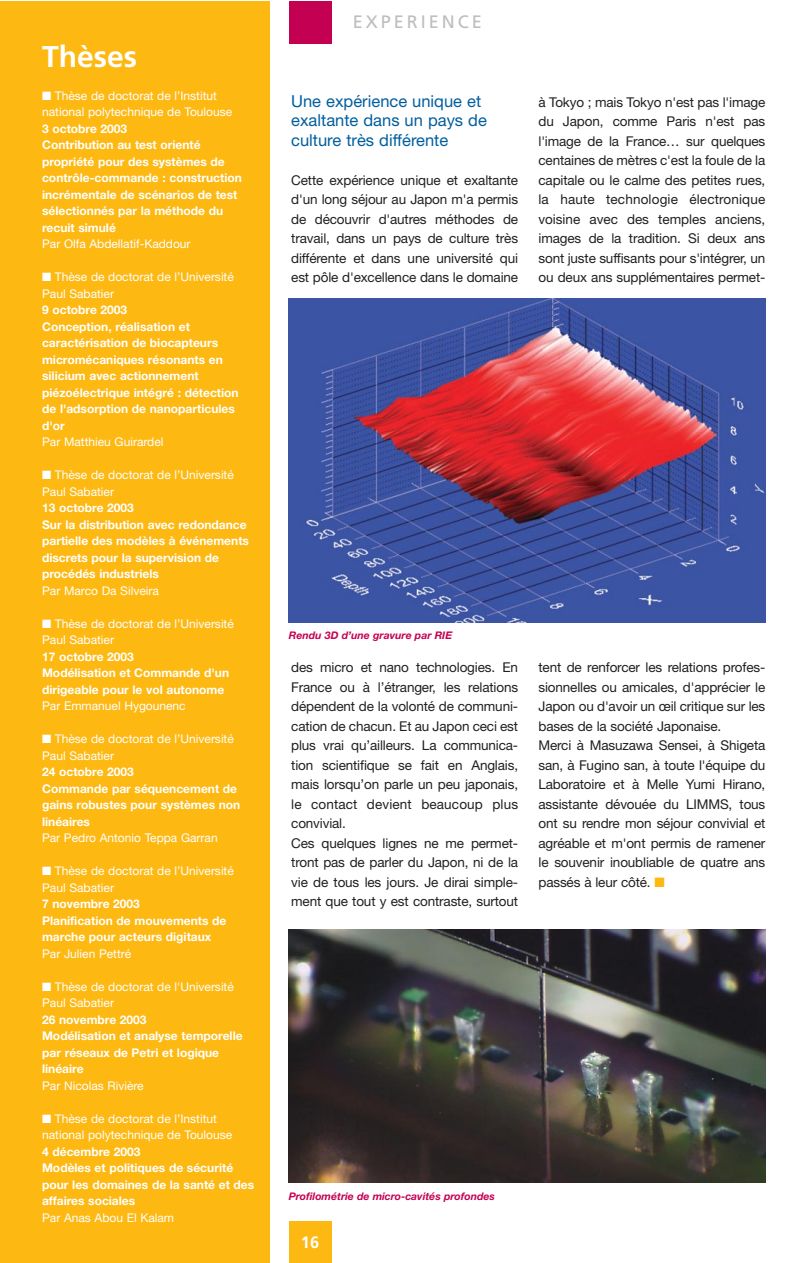
<style>
.page{position:relative;width:809px;height:1263px;background:#fff}
.page>*{position:absolute;margin:0;border:0;box-sizing:border-box;transform-origin:0 0}
.t1{font:700 30px "Frutiger";color:#fff}
.t2{font:18px "Frutiger";letter-spacing:.165em;color:#bcbec0}
.t3{font:16.5px/19.5px "Helvetica Neue";color:#005e9e}
.t4{font:700 16.5px "Frutiger";color:#fff}
.t5{font:13.5px/19.5px "Helvetica Neue";letter-spacing:-.01em;color:#231f1f;text-align:justify}
.t6{font:700 12px/16.5px "Helvetica Neue";color:#fff}
.t7{font:12px/16.5px "Helvetica Neue";color:#fff}
.t8{font:italic 700 10.5px "Helvetica Neue";color:#c40052}
.s1{color:#fdb812}
</style>
<div class="page">
<div style="left:0;top:2px;width:270px;height:1261px;background:#fdb812"></div>
<div style="left:289px;top:1222px;width:42px;height:41px;background:#fdb812"></div>
<div style="left:289px;top:2px;width:42px;height:42px;background:#c40052"></div>
<img style="left:289px;top:930px;width:476px;height:253px">
<img style="left:289px;top:298px;width:476px;height:325px">
<h1 class="t1" style="left:42px;top:44px;width:96px">Thèses</h1>
<p class="t7" style="left:42px;top:88px;width:192px">■ Thèse de doctorat de l’Institut national polytechnique de Toulouse</p>
<p class="t6" style="left:42px;top:121px;width:201px">3 octobre 2003<br>Contribution au test orienté propriété pour des systèmes de contrôle-commande : construction incrémentale de scénarios de test sélectionnés par la méthode du recuit simulé</p>
<p class="t7" style="left:42px;top:237px;width:150px">Par Olfa Abdellatif-Kaddour</p>
<p class="t7" style="left:42px;top:270px;width:193px">■ Thèse de doctorat de l’Université<br>Paul Sabatier</p>
<p class="t6" style="left:42px;top:303px;width:198px">9 octobre 2003<br>Conception, réalisation et caractérisation de biocapteurs micromécaniques résonants en silicium avec actionnement piézoélectrique intégré : détection de l'adsorption de nanoparticules d'or</p>
<p class="t7" style="left:42px;top:435px;width:123px">Par Matthieu Guirardel</p>
<p class="t7" style="left:42px;top:468px;width:193px">■ Thèse de doctorat de l’Université<br>Paul Sabatier</p>
<p class="t6" style="left:42px;top:501px;width:208px">13 octobre 2003<br>Sur la distribution avec redondance partielle des modèles à événements discrets pour la supervision de procédés industriels</p>
<p class="t7" style="left:42px;top:583px;width:118px">Par Marco Da Silveira</p>
<p class="t7" style="left:42px;top:616px;width:193px">■ Thèse de doctorat de l’Université<br>Paul Sabatier</p>
<p class="t6" style="left:42px;top:649px;width:188px">17 octobre 2003<br>Modélisation et Commande d'un dirigeable pour le vol autonome</p>
<p class="t7" style="left:42px;top:699px;width:145px">Par Emmanuel Hygounenc</p>
<p class="t7" style="left:42px;top:732px;width:193px">■ Thèse de doctorat de l’Université<br>Paul Sabatier</p>
<p class="t6" style="left:42px;top:765px;width:200px">24 octobre 2003<br>Commande par séquencement de gains robustes pour systèmes non linéaires</p>
<p class="t7" style="left:42px;top:831px;width:177px">Par Pedro Antonio Teppa Garran</p>
<p class="t7" style="left:42px;top:864px;width:193px">■ Thèse de doctorat de l’Université<br>Paul Sabatier</p>
<p class="t6" style="left:42px;top:897px;width:186px">7 novembre 2003<br>Planification de mouvements de marche pour acteurs digitaux</p>
<p class="t7" style="left:42px;top:946px;width:91px">Par Julien Pettré</p>
<p class="t7" style="left:42px;top:979px;width:193px">■ Thèse de doctorat de l'Université<br>Paul Sabatier</p>
<p class="t6" style="left:42px;top:1012px;width:202px">26 novembre 2003<br>Modélisation et analyse temporelle par réseaux de Petri et logique linéaire</p>
<p class="t7" style="left:42px;top:1078px;width:103px">Par Nicolas Rivière</p>
<p class="t7" style="left:42px;top:1111px;width:192px">■ Thèse de doctorat de l’Institut national polytechnique de Toulouse</p>
<p class="t6" style="left:42px;top:1144px;width:214px">4 décembre 2003<br>Modèles et politiques de sécurité pour les domaines de la santé et des affaires sociales</p>
<p class="t7" style="left:42px;top:1210px;width:133px">Par Anas Abou El Kalam</p>
<h2 class="t2" style="left:352px;top:14px;width:131px">EXPERIENCE</h2>
<p class="t3" style="left:291px;top:93px;width:197px">Une expérience unique et exaltante dans un pays de culture très différente</p>
<p class="t5" style="left:291px;top:172px;width:228px">Cette expérience unique et exaltante d'un long séjour au Japon m'a permis de découvrir d'autres méthodes de travail, dans un pays de culture très différente et dans une université qui est pôle d'excellence dans le domaine</p>
<p class="t5" style="left:538px;top:94px;width:228px">à Tokyo ; mais Tokyo n'est pas l'image du Japon, comme Paris n'est pas l'image de la France… sur quelques centaines de mètres c'est la foule de la capitale ou le calme des petites rues, la haute technologie électronique voisine avec des temples anciens, images de la tradition. Si deux ans sont juste suffisants pour s'intégrer, un ou deux ans supplémentaires permet-</p>
<p class="t8" style="left:289px;top:631px;width:165px">Rendu 3D d’une gravure par RIE</p>
<p class="t5" style="left:291px;top:659px;width:228px;text-align:left">des micro et nano technologies. En France ou à l’étranger, les relations dépendent de la volonté de communi&shy;cation de chacun. Et au Japon ceci est plus vrai qu’ailleurs. La communica&shy;tion scientifique se fait en Anglais, mais lorsqu’on parle un peu japonais, le contact devient beaucoup plus convivial.<br>Ces quelques lignes ne me permet&shy;tront pas de parler du Japon, ni de la vie de tous les jours. Je dirai simple&shy;ment que tout y est contraste, surtout</p>
<p class="t5" style="left:538px;top:659px;width:228px;text-align:left">tent de renforcer les relations profes&shy;sionnelles ou amicales, d'apprécier le Japon ou d'avoir un œil critique sur les bases de la société Japonaise.<br>Merci à Masuzawa Sensei, à Shigeta san, à Fugino san, à toute l'équipe du Laboratoire et à Melle Yumi Hirano, assistante dévouée du LIMMS, tous ont su rendre mon séjour convivial et agréable et m'ont permis de ramener le souvenir inoubliable de quatre ans passés à leur côté. <span class="s1">■</span></p>
<p class="t8" style="left:289px;top:1192px;width:207px">Profilométrie de micro-cavités profondes</p>
<p class="t4" style="left:301px;top:1235px;width:20px">16</p>
</div>
